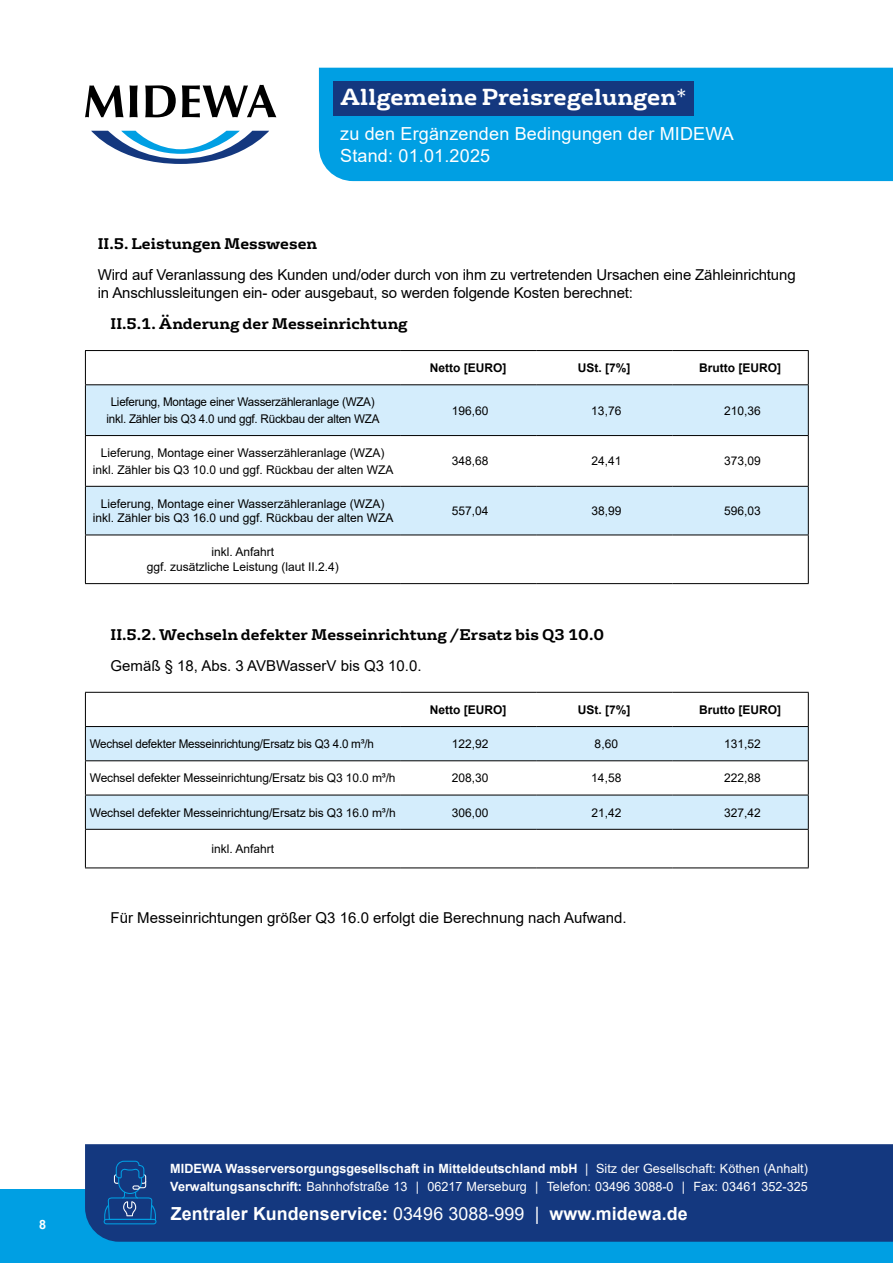
<style>
.page{position:relative;width:893px;height:1263px;background:#fff}
.page>*{position:absolute;margin:0;border:0;box-sizing:border-box;transform-origin:0 0}
.t1{font:700 22.5px "FS Rufus";color:#fff}
.t2{font:18px/21.6px "Arial";letter-spacing:.01em;color:#fff}
.t3{font:700 18px "Arial";letter-spacing:.005em;color:#fff}
.t4{font:15px/18px "Arial";letter-spacing:-.01em;color:#000}
.t5{font:700 15px "FS Rufus";color:#000}
.t6{font:700 12.75px "Arial";color:#fff}
.t7{font:12.75px "Arial";color:#fff}
.t8{font:12px/14.4px "Arial";color:#000;text-align:center}
.t9{font:12px/16.5px "Arial";letter-spacing:-.02em;color:#000;text-align:center}
.t10{font:700 12px "Arial";color:#000}
.s1{font-weight:300}
.s2{font-weight:400}
.s3{font-weight:700}
</style>
<div class="page">
<div style="left:0;top:1189px;width:893px;height:74px;background:#009fe3"></div>
<div style="left:319px;top:68px;width:574px;height:113px;background:#009fe3"></div>
<div style="left:333px;top:82px;width:360px;height:34px;background:#14387f"></div>
<svg style="left:85px;top:84px;width:192px;height:80px"></svg>
<div style="left:85px;top:1144px;width:808px;height:98px;background:#14387f"></div>
<svg style="left:103px;top:1161px;width:54px;height:63px"></svg>
<svg style="left:86px;top:385px;width:722px;height:150px;fill:#d4edfc"></svg>
<hr style="left:85px;top:350px;width:315px;height:1px;background:#000">
<hr style="left:85px;top:351px;width:1px;height:33px;background:#000">
<hr style="left:400px;top:350px;width:136px;height:1px;background:#000">
<hr style="left:536px;top:350px;width:136px;height:1px;background:#000">
<hr style="left:672px;top:350px;width:137px;height:1px;background:#000">
<hr style="left:808px;top:351px;width:1px;height:33px;background:#000">
<hr style="left:85px;top:385px;width:1px;height:50px;background:#000">
<hr style="left:808px;top:385px;width:1px;height:50px;background:#000">
<hr style="left:85px;top:436px;width:1px;height:50px;background:#000">
<hr style="left:808px;top:436px;width:1px;height:50px;background:#000">
<hr style="left:85px;top:487px;width:1px;height:48px;background:#000">
<hr style="left:808px;top:487px;width:1px;height:48px;background:#000">
<hr style="left:85px;top:535px;width:1px;height:48px;background:#000">
<hr style="left:808px;top:535px;width:1px;height:48px;background:#000">
<hr style="left:85px;top:384px;width:315px;height:1px;background:#000">
<hr style="left:400px;top:384px;width:136px;height:1px;background:#000">
<hr style="left:536px;top:384px;width:136px;height:1px;background:#000">
<hr style="left:672px;top:384px;width:137px;height:1px;background:#000">
<hr style="left:85px;top:435px;width:315px;height:1px;background:#000">
<hr style="left:400px;top:435px;width:136px;height:1px;background:#000">
<hr style="left:536px;top:435px;width:136px;height:1px;background:#000">
<hr style="left:672px;top:435px;width:137px;height:1px;background:#000">
<hr style="left:85px;top:486px;width:315px;height:1px;background:#000">
<hr style="left:400px;top:486px;width:136px;height:1px;background:#000">
<hr style="left:536px;top:486px;width:136px;height:1px;background:#000">
<hr style="left:672px;top:486px;width:137px;height:1px;background:#000">
<hr style="left:85px;top:535px;width:315px;height:1px;background:#000">
<hr style="left:400px;top:535px;width:136px;height:1px;background:#000">
<hr style="left:536px;top:535px;width:136px;height:1px;background:#000">
<hr style="left:672px;top:535px;width:137px;height:1px;background:#000">
<hr style="left:85px;top:583px;width:315px;height:1px;background:#000">
<hr style="left:400px;top:583px;width:136px;height:1px;background:#000">
<hr style="left:536px;top:583px;width:136px;height:1px;background:#000">
<hr style="left:672px;top:583px;width:137px;height:1px;background:#000">
<svg style="left:86px;top:727px;width:722px;height:102px;fill:#d4edfc"></svg>
<hr style="left:85px;top:692px;width:315px;height:1px;background:#000">
<hr style="left:85px;top:693px;width:1px;height:33px;background:#000">
<hr style="left:400px;top:692px;width:136px;height:1px;background:#000">
<hr style="left:536px;top:692px;width:136px;height:1px;background:#000">
<hr style="left:672px;top:692px;width:137px;height:1px;background:#000">
<hr style="left:808px;top:693px;width:1px;height:33px;background:#000">
<hr style="left:85px;top:727px;width:1px;height:33px;background:#000">
<hr style="left:808px;top:727px;width:1px;height:33px;background:#000">
<hr style="left:85px;top:761px;width:1px;height:34px;background:#000">
<hr style="left:808px;top:761px;width:1px;height:34px;background:#000">
<hr style="left:85px;top:795px;width:1px;height:34px;background:#000">
<hr style="left:808px;top:795px;width:1px;height:34px;background:#000">
<hr style="left:85px;top:830px;width:1px;height:37px;background:#000">
<hr style="left:808px;top:830px;width:1px;height:37px;background:#000">
<hr style="left:85px;top:726px;width:315px;height:1px;background:#000">
<hr style="left:400px;top:726px;width:136px;height:1px;background:#000">
<hr style="left:536px;top:726px;width:136px;height:1px;background:#000">
<hr style="left:672px;top:726px;width:137px;height:1px;background:#000">
<hr style="left:85px;top:760px;width:315px;height:1px;background:#000">
<hr style="left:400px;top:760px;width:136px;height:1px;background:#000">
<hr style="left:536px;top:760px;width:136px;height:1px;background:#000">
<hr style="left:672px;top:760px;width:137px;height:1px;background:#000">
<hr style="left:85px;top:795px;width:315px;height:1px;background:#000">
<hr style="left:400px;top:795px;width:136px;height:1px;background:#000">
<hr style="left:536px;top:795px;width:136px;height:1px;background:#000">
<hr style="left:672px;top:795px;width:137px;height:1px;background:#000">
<hr style="left:85px;top:829px;width:315px;height:1px;background:#000">
<hr style="left:400px;top:829px;width:136px;height:1px;background:#000">
<hr style="left:536px;top:829px;width:136px;height:1px;background:#000">
<hr style="left:672px;top:829px;width:137px;height:1px;background:#000">
<hr style="left:85px;top:867px;width:315px;height:1px;background:#000">
<hr style="left:400px;top:867px;width:136px;height:1px;background:#000">
<hr style="left:536px;top:867px;width:136px;height:1px;background:#000">
<hr style="left:672px;top:867px;width:137px;height:1px;background:#000">
<h1 class="t1" style="left:340px;top:77px;width:348px">Allgemeine Preisregelungen<span class="s1">*</span></h1>
<h2 class="t2" style="left:340px;top:123px;width:395px">zu den Ergänzenden Bedingungen der MIDEWA<br>Stand: 01.01.2025</h2>
<p class="t5" style="left:98px;top:231px;width:221px">II.5. Leistungen Messwesen</p>
<p class="t4" style="left:98px;top:266px;width:699px">Wird auf Veranlassung des Kunden und/oder durch von ihm zu vertretenden Ursachen eine Zähleinrichtung in Anschlussleitungen ein- oder ausgebaut, so werden folgende Kosten berechnet:</p>
<p class="t5" style="left:111px;top:310px;width:299px">II.5.1. Änderung der Messeinrichtung</p>
<p class="t10" style="left:430px;top:359px;width:78px">Netto [EURO]</p>
<p class="t10" style="left:578px;top:359px;width:54px">USt. [7%]</p>
<p class="t10" style="left:699px;top:359px;width:83px">Brutto [EURO]</p>
<p class="t9" style="left:107px;top:394px;width:274px">Lieferung, Montage einer Wasserzähleranlage (WZA) inkl. Zähler bis Q3 4.0 und ggf. Rückbau der alten WZA</p>
<p class="t8" style="left:452px;top:403px;width:38px">196,60</p>
<p class="t8" style="left:591px;top:403px;width:32px">13,76</p>
<p class="t8" style="left:724px;top:403px;width:38px">210,36</p>
<p class="t8" style="left:93px;top:444px;width:302px;line-height:16.5px">Lieferung, Montage einer Wasserzähleranlage (WZA) inkl. Zähler bis Q3 10.0 und ggf. Rückbau der alten WZA</p>
<p class="t8" style="left:452px;top:454px;width:38px">348,68</p>
<p class="t8" style="left:591px;top:454px;width:32px">24,41</p>
<p class="t8" style="left:724px;top:454px;width:38px">373,09</p>
<p class="t8" style="left:93px;top:496px;width:302px">Lieferung, Montage einer Wasserzähleranlage (WZA) inkl. Zähler bis Q3 16.0 und ggf. Rückbau der alten WZA</p>
<p class="t8" style="left:452px;top:503px;width:38px">557,04</p>
<p class="t8" style="left:591px;top:503px;width:32px">38,99</p>
<p class="t8" style="left:724px;top:503px;width:38px">596,03</p>
<p class="t8" style="left:147px;top:545px;width:194px">inkl. Anfahrt<br>ggf. zusätzliche Leistung (laut II.2.4)</p>
<p class="t5" style="left:111px;top:621px;width:495px">II.5.2. Wechseln defekter Messeinrichtung /Ersatz bis Q3 10.0</p>
<p class="t4" style="left:111px;top:656px;width:312px">Gemäß § 18, Abs. 3 AVBWasserV bis Q3 10.0.</p>
<p class="t10" style="left:430px;top:701px;width:78px">Netto [EURO]</p>
<p class="t10" style="left:578px;top:701px;width:54px">USt. [7%]</p>
<p class="t10" style="left:699px;top:701px;width:83px">Brutto [EURO]</p>
<p class="t9" style="left:90px;top:735px;width:286px">Wechsel defekter Messeinrichtung/Ersatz bis Q3 4.0 m³/h</p>
<p class="t8" style="left:452px;top:736px;width:38px">122,92</p>
<p class="t8" style="left:595px;top:736px;width:25px">8,60</p>
<p class="t8" style="left:724px;top:736px;width:38px">131,52</p>
<p class="t8" style="left:90px;top:771px;width:307px">Wechsel defekter Messeinrichtung/Ersatz bis Q3 10.0 m³/h</p>
<p class="t8" style="left:452px;top:771px;width:38px">208,30</p>
<p class="t8" style="left:591px;top:771px;width:32px">14,58</p>
<p class="t8" style="left:724px;top:771px;width:38px">222,88</p>
<p class="t8" style="left:90px;top:805px;width:307px">Wechsel defekter Messeinrichtung/Ersatz bis Q3 16.0 m³/h</p>
<p class="t8" style="left:452px;top:805px;width:38px">306,00</p>
<p class="t8" style="left:591px;top:805px;width:32px">21,42</p>
<p class="t8" style="left:724px;top:805px;width:38px">327,42</p>
<p class="t8" style="left:211px;top:841px;width:64px">inkl. Anfahrt</p>
<p class="t4" style="left:111px;top:909px;width:518px">Für Messeinrichtungen größer Q3 16.0 erfolgt die Berechnung nach Aufwand.</p>
<p class="t6" style="left:39px;top:1215px;width:9px">8</p>
<p class="t6" style="left:170px;top:1159px;width:639px">MIDEWA Wasserversorgungsgesellschaft in Mitteldeutschland mbH <span class="s2">| Sitz der Gesellschaft: Köthen (Anhalt)</span></p>
<p class="t7" style="left:170px;top:1178px;width:639px"><span class="s3">Verwaltungsanschrift:</span> Bahnhofstraße 13 | 06217 Merseburg | Telefon: 03496 3088-0 | Fax: 03461 352-325</p>
<h2 class="t3" style="left:171px;top:1201px;width:519px">Zentraler Kundenservice: <span class="s2">03496 3088-999 |</span> www.midewa.de</h2>
</div>
